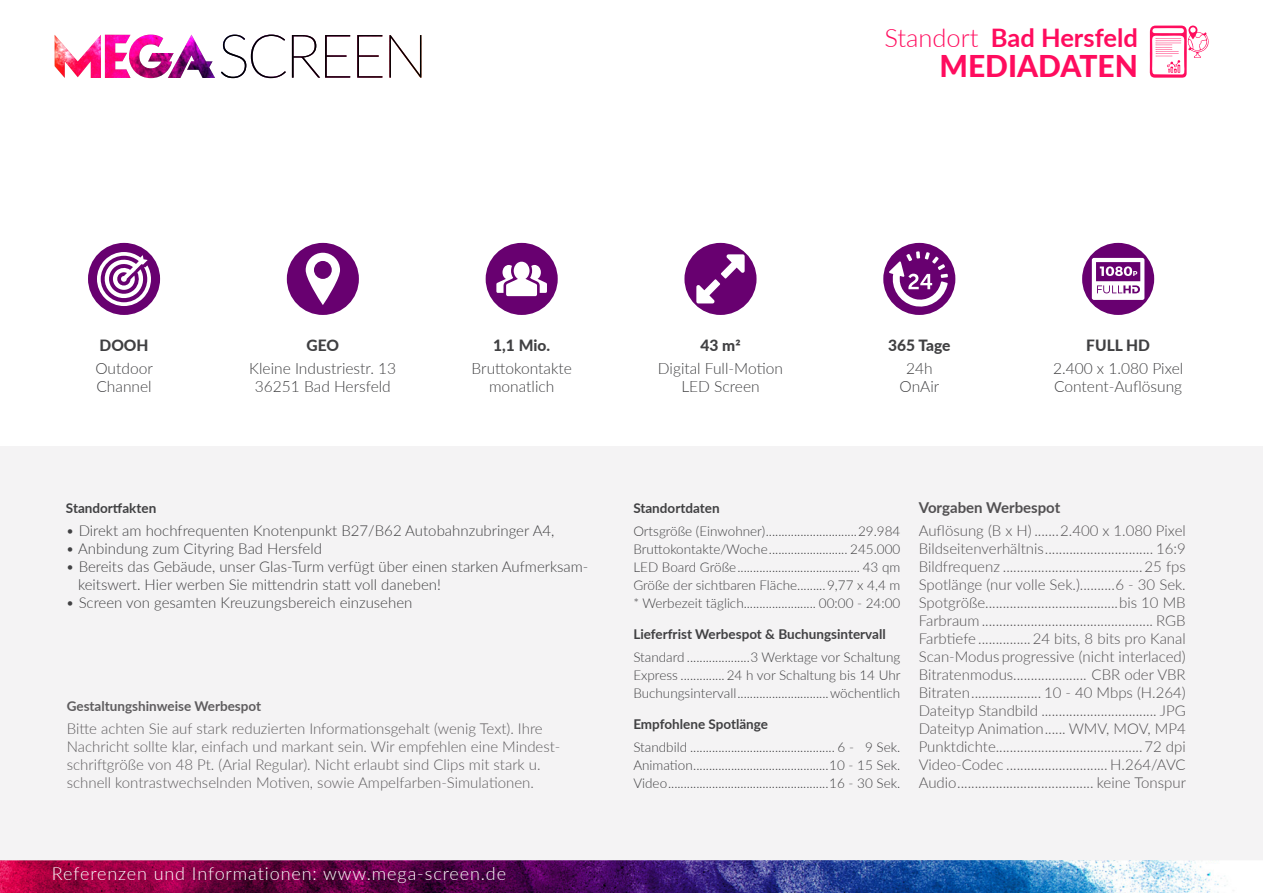
<style>
.page{position:relative;width:1263px;height:893px;background:#fff}
.page>*{position:absolute;margin:0;border:0;box-sizing:border-box;transform-origin:0 0}
.t1{font:800 30px "Lato";color:#ff0c5e}
.t2{font:700 25.5px "Lato";color:#ff0c5e}
.t3{font:300 18px "Lato";letter-spacing:.05em;color:#fff}
.t4{font:300 15.6px/18px "Lato";color:#404042;text-align:center}
.t5{font:800 15.6px "Lato";color:#404042}
.t6{font:300 15px/18px "Lato";color:#525052;text-align:justify}
.t7{font:300 15px/18px "Lato";color:#5e5c5e}
.t8{font:300 15px/18px "Lato";color:#404042}
.t9{font:700 15px "Lato";color:#525052}
.t10{font:300 13.5px/18px "Lato";color:#404042;text-align:justify}
.t11{font:700 13.5px "Lato";color:#404042}
.t12{font:700 13.5px "Lato";color:#5e5c5e}
.s1{font-weight:300}
</style>
<div class="page">
<div style="left:0;top:447px;width:1263px;height:426px;background:#f4f3f4"></div>
<div style="left:883px;top:243px;width:72px;height:72px;background:#680070;border-radius:50%"></div>
<svg style="left:889px;top:251px;width:59px;height:59px"></svg>
<div style="left:1082px;top:243px;width:72px;height:72px;background:#680070;border-radius:50%"></div>
<svg style="left:1092px;top:258px;width:52px;height:42px"></svg>
<div style="left:287px;top:243px;width:72px;height:72px;background:#680070;border-radius:50%"></div>
<svg style="left:306px;top:253px;width:34px;height:52px"></svg>
<div style="left:684px;top:243px;width:72px;height:72px;background:#680070;border-radius:50%"></div>
<svg style="left:696px;top:254px;width:49px;height:49px"></svg>
<div style="left:486px;top:243px;width:72px;height:72px;background:#680070;border-radius:50%"></div>
<svg style="left:496px;top:262px;width:51px;height:34px"></svg>
<div style="left:88px;top:243px;width:72px;height:72px;background:#680070;border-radius:50%"></div>
<svg style="left:97px;top:252px;width:54px;height:54px"></svg>
<img style="left:55px;top:35px;width:160px;height:43px">
<svg style="left:221px;top:35px;width:200px;height:43px"></svg>
<svg style="left:1150px;top:25px;width:59px;height:53px"></svg>
<img style="left:0;top:860px;width:1263px;height:33px">
<h2 class="t2" style="left:884px;top:19px;width:255px"><span class="s1">Standort</span> Bad Hersfeld</h2>
<h1 class="t1" style="left:939px;top:44px;width:200px">MEDIADATEN</h1>
<p class="t5" style="left:99px;top:334px;width:51px">DOOH</p>
<p class="t4" style="left:95px;top:358px;width:59px;text-align:left">Outdoor<br>Channel</p>
<p class="t5" style="left:307px;top:334px;width:34px">GEO</p>
<p class="t4" style="left:249px;top:358px;width:148px">Kleine Industriestr. 13<br>36251 Bad Hersfeld</p>
<p class="t5" style="left:493px;top:334px;width:58px">1,1 Mio.</p>
<p class="t4" style="left:471px;top:358px;width:102px">Bruttokontakte monatlich</p>
<p class="t11" style="left:66px;top:498px;width:92px">Standortfakten</p>
<p class="t8" style="left:66px;top:521px;width:490px">• Direkt am hochfrequenten Knotenpunkt B27/B62 Autobahnzubringer A4,</p>
<p class="t8" style="left:66px;top:539px;width:258px">• Anbindung zum Cityring Bad Hersfeld</p>
<p class="t8" style="left:78px;top:557px;width:512px;text-indent:-12px">• Bereits das Gebäude, unser Glas-Turm verfügt über einen starken Aufmerksam&shy;keitswert. Hier werben Sie mittendrin statt voll daneben!</p>
<p class="t8" style="left:66px;top:593px;width:348px">• Screen von gesamten Kreuzungsbereich einzusehen</p>
<p class="t12" style="left:67px;top:696px;width:196px">Gestaltungshinweise Werbespot</p>
<p class="t7" style="left:67px;top:719px;width:495px">Bitte achten Sie auf stark reduzierten Informationsgehalt (wenig Text). Ihre Nachricht sollte klar, einfach und markant sein. Wir empfehlen eine Mindest&shy;schriftgröße von 48 Pt. (Arial Regular). Nicht erlaubt sind Clips mit stark u. schnell kontrastwechselnden Motiven, sowie Ampelfarben-Simulationen.</p>
<p class="t3" style="left:52px;top:860px;width:456px">Referenzen und Informationen: www.mega-screen.de</p>
<p class="t5" style="left:700px;top:334px;width:42px">43 m2</p>
<p class="t4" style="left:658px;top:358px;width:126px">Digital Full-Motion<br>LED Screen</p>
<p class="t5" style="left:888px;top:334px;width:64px">365 Tage</p>
<p class="t4" style="left:900px;top:358px;width:41px">24h<br>OnAir</p>
<p class="t5" style="left:1086px;top:334px;width:65px">FULL HD</p>
<p class="t4" style="left:1053px;top:358px;width:132px;text-align:left">2.400 x 1.080 Pixel<br>Content-Auflösung</p>
<p class="t11" style="left:633px;top:498px;width:88px">Standortdaten</p>
<p class="t10" style="left:633px;top:521px;width:269px">Ortsgröße (Einwohner).............................29.984<br>Bruttokontakte/Woche......................... 245.000<br>LED Board Größe....................................... 43 qm Größe der sichtbaren Fläche.........9,77 x 4,4 m * Werbezeit täglich....................... 00:00 - 24:00</p>
<p class="t11" style="left:633px;top:624px;width:254px">Lieferfrist Werbespot &amp; Buchungsintervall</p>
<p class="t10" style="left:633px;top:647px;width:269px">Standard ....................3 Werktage vor Schaltung Express .............. 24 h vor Schaltung bis 14 Uhr Buchungsintervall.............................wöchentlich</p>
<p class="t11" style="left:633px;top:714px;width:136px">Empfohlene Spotlänge</p>
<p class="t10" style="left:633px;top:737px;width:268px">Standbild .............................................. 6 - 9 Sek.<br>Animation...........................................10 - 15 Sek.<br>Video...................................................16 - 30 Sek.</p>
<p class="t9" style="left:919px;top:497px;width:143px">Vorgaben Werbespot</p>
<p class="t6" style="left:919px;top:521px;width:269px">Auflösung (B x H) .......2.400 x 1.080 Pixel Bildseitenverhältnis............................... 16:9<br>Bildfrequenz ........................................25 fps Spotlänge (nur volle Sek.)..........6 - 30 Sek.<br>Spotgröße......................................bis 10 MB Farbraum ................................................. RGB Farbtiefe ...............24 bits, 8 bits pro Kanal Scan-Modus progressive (nicht interlaced)<br>Bitratenmodus..................... CBR oder VBR Bitraten.................... 10 - 40 Mbps (H.264)<br>Dateityp Standbild ................................. JPG Dateityp Animation...... WMV, MOV, MP4<br>Punktdichte..........................................72 dpi Video-Codec ............................. H.264/AVC Audio....................................... keine Tonspur</p>
</div>
